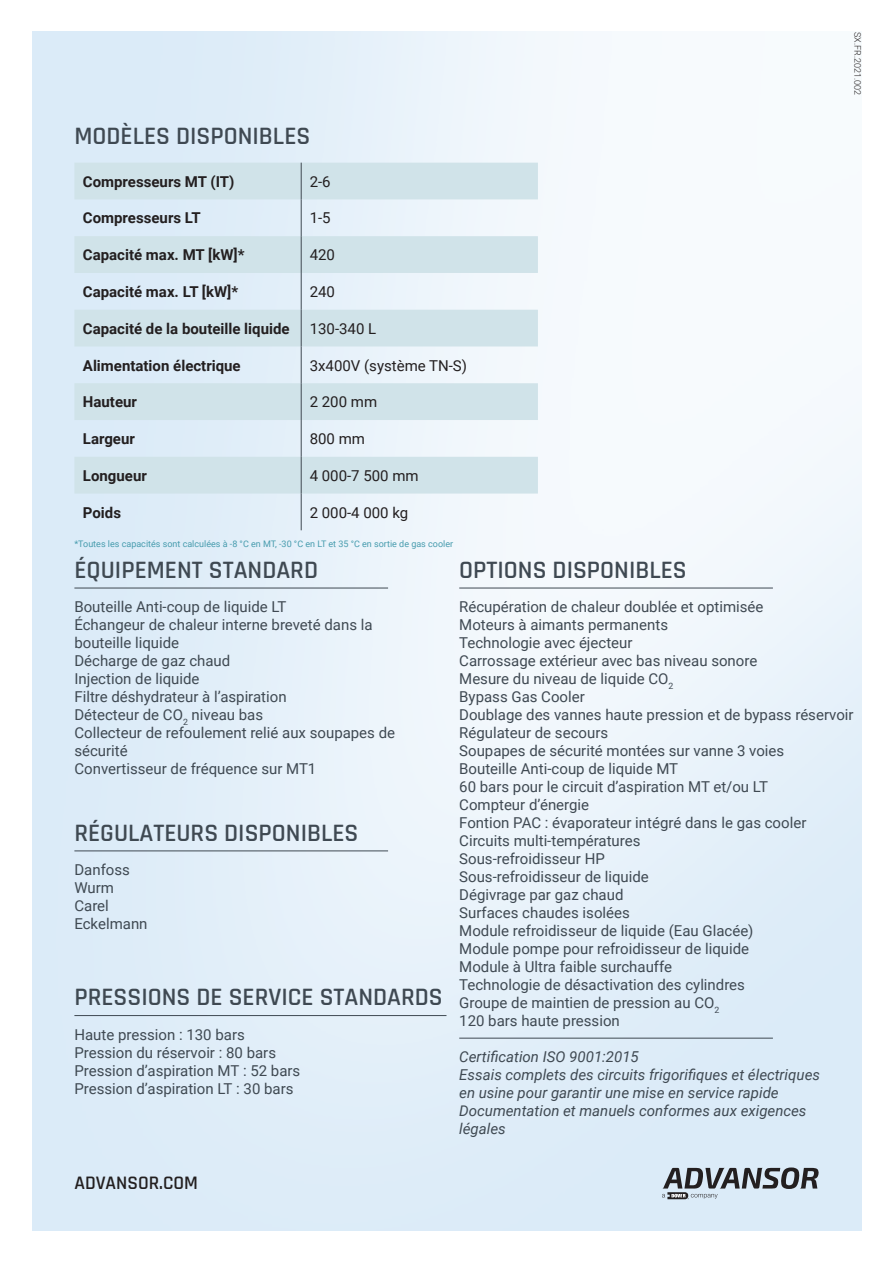
<style>
.page{position:relative;width:893px;height:1263px;background:#fff}
.page>*{position:absolute;margin:0;border:0;box-sizing:border-box;transform-origin:0 0}
.t1{font:600 25.35px "Rajdhani";color:#3f4952}
.t2{font:600 19.35px "Rajdhani";color:#231f20}
.t3{font:15px/18px "Roboto";color:#3f4952}
.t4{font:italic 15px/18px "Roboto";color:#3f4952}
.t5{font:700 15px "Roboto";color:#231f20}
.t6{font:15px "Roboto";color:#231f20}
.t7{font:9px "Roboto";color:#479cae}
.t8{font:300 9px "Roboto";color:#231f20}
</style>
<div class="page">
<svg style="left:662px;top:1167px;width:157px;height:32px;background:#99a2aa"></svg>
<hr style="left:74px;top:1015px;width:372px;height:1px;background:#3f4952">
<svg style="left:74px;top:163px;width:464px;height:330px;background:#d9e8f0"></svg>
<hr style="left:301px;top:163px;width:1px;height:36px;background:#3f4952">
<hr style="left:301px;top:199px;width:1px;height:37px;background:#3f4952">
<hr style="left:301px;top:236px;width:1px;height:37px;background:#3f4952">
<hr style="left:301px;top:273px;width:1px;height:37px;background:#3f4952">
<hr style="left:301px;top:310px;width:1px;height:36px;background:#3f4952">
<hr style="left:301px;top:346px;width:1px;height:37px;background:#3f4952">
<hr style="left:301px;top:383px;width:1px;height:37px;background:#3f4952">
<hr style="left:301px;top:420px;width:1px;height:37px;background:#3f4952">
<hr style="left:301px;top:457px;width:1px;height:36px;background:#3f4952">
<hr style="left:301px;top:493px;width:1px;height:37px;background:#3f4952">
<hr style="left:74px;top:588px;width:314px;height:1px;background:#3f4952">
<hr style="left:74px;top:851px;width:314px;height:1px;background:#3f4952">
<hr style="left:459px;top:588px;width:314px;height:1px;background:#3f4952">
<hr style="left:459px;top:1038px;width:314px;height:1px;background:#3f4952">
<p class="t8" style="left:864px;top:32px;width:64px;rotate:90deg">SX.FR.2021.002</p>
<p class="t1" style="left:74px;top:120px;width:237px">MODÈLES DISPONIBLES</p>
<p class="t5" style="left:83px;top:171px;width:153px">Compresseurs MT (IT)</p>
<p class="t6" style="left:310px;top:171px;width:23px">2-6</p>
<p class="t5" style="left:83px;top:208px;width:119px">Compresseurs LT</p>
<p class="t6" style="left:310px;top:208px;width:23px">1-5</p>
<p class="t5" style="left:83px;top:244px;width:163px">Capacité max. MT [kW]*</p>
<p class="t6" style="left:310px;top:244px;width:27px">420</p>
<p class="t5" style="left:83px;top:281px;width:157px">Capacité max. LT [kW]*</p>
<p class="t6" style="left:310px;top:281px;width:27px">240</p>
<p class="t5" style="left:83px;top:318px;width:208px">Capacité de la bouteille liquide</p>
<p class="t6" style="left:310px;top:318px;width:68px">130-340 L</p>
<p class="t5" style="left:83px;top:355px;width:159px">Alimentation électrique</p>
<p class="t6" style="left:310px;top:355px;width:159px">3x400V (système TN-S)</p>
<p class="t5" style="left:83px;top:391px;width:56px">Hauteur</p>
<p class="t6" style="left:310px;top:391px;width:69px">2 200 mm</p>
<p class="t5" style="left:83px;top:428px;width:54px">Largeur</p>
<p class="t6" style="left:310px;top:428px;width:57px">800 mm</p>
<p class="t5" style="left:83px;top:465px;width:65px">Longueur</p>
<p class="t6" style="left:310px;top:465px;width:111px">4 000-7 500 mm</p>
<p class="t5" style="left:83px;top:502px;width:40px">Poids</p>
<p class="t6" style="left:310px;top:502px;width:100px">2 000-4 000 kg</p>
<p class="t7" style="left:74px;top:537px;width:380px">*Toutes les capacités sont calculées à -8 °C en MT, -30 °C en LT et 35 °C en sortie de gas cooler</p>
<p class="t1" style="left:74px;top:554px;width:245px">ÉQUIPEMENT STANDARD</p>
<p class="t3" style="left:74px;top:597px;width:214px">Bouteille Anti-coup de liquide LT</p>
<p class="t3" style="left:74px;top:615px;width:300px">Échangeur de chaleur interne breveté dans la bouteille liquide</p>
<p class="t3" style="left:74px;top:651px;width:157px">Décharge de gaz chaud</p>
<p class="t3" style="left:74px;top:669px;width:127px">Injection de liquide</p>
<p class="t3" style="left:74px;top:687px;width:214px">Filtre déshydrateur à l’aspiration</p>
<p class="t3" style="left:74px;top:705px;width:190px">Détecteur de CO<sub>2</sub> niveau bas</p>
<p class="t3" style="left:74px;top:723px;width:322px">Collecteur de refoulement relié aux soupapes de sécurité</p>
<p class="t3" style="left:74px;top:759px;width:243px">Convertisseur de fréquence sur MT1</p>
<p class="t1" style="left:459px;top:554px;width:229px">OPTIONS DISPONIBLES</p>
<p class="t3" style="left:459px;top:597px;width:306px">Récupération de chaleur doublée et optimisée</p>
<p class="t3" style="left:459px;top:615px;width:210px">Moteurs à aimants permanents</p>
<p class="t3" style="left:459px;top:633px;width:175px">Technologie avec éjecteur</p>
<p class="t3" style="left:459px;top:651px;width:300px">Carrossage extérieur avec bas niveau sonore</p>
<p class="t3" style="left:459px;top:669px;width:216px">Mesure du niveau de liquide CO<sub>2</sub></p>
<p class="t3" style="left:459px;top:687px;width:127px">Bypass Gas Cooler</p>
<p class="t3" style="left:459px;top:705px;width:396px">Doublage des vannes haute pression et de bypass réservoir</p>
<p class="t3" style="left:459px;top:723px;width:150px">Régulateur de secours</p>
<p class="t3" style="left:459px;top:741px;width:327px">Soupapes de sécurité montées sur vanne 3 voies</p>
<p class="t3" style="left:459px;top:759px;width:220px">Bouteille Anti-coup de liquide MT</p>
<p class="t3" style="left:459px;top:777px;width:310px">60 bars pour le circuit d’aspiration MT et/ou LT</p>
<p class="t3" style="left:459px;top:795px;width:131px">Compteur d’énergie</p>
<p class="t3" style="left:459px;top:813px;width:349px">Fontion PAC : évaporateur intégré dans le gas cooler</p>
<p class="t3" style="left:459px;top:831px;width:183px">Circuits multi-températures</p>
<p class="t3" style="left:459px;top:849px;width:147px">Sous-refroidisseur HP</p>
<p class="t3" style="left:459px;top:867px;width:191px">Sous-refroidisseur de liquide</p>
<p class="t3" style="left:459px;top:885px;width:166px">Dégivrage par gaz chaud</p>
<p class="t3" style="left:459px;top:903px;width:172px">Surfaces chaudes isolées</p>
<p class="t3" style="left:459px;top:921px;width:296px">Module refroidisseur de liquide (Eau Glacée)</p>
<p class="t3" style="left:459px;top:939px;width:291px">Module pompe pour refroidisseur de liquide</p>
<p class="t3" style="left:459px;top:957px;width:214px">Module à Ultra faible surchauffe</p>
<p class="t3" style="left:459px;top:975px;width:287px">Technologie de désactivation des cylindres</p>
<p class="t3" style="left:459px;top:993px;width:262px">Groupe de maintien de pression au CO<sub>2</sub></p>
<p class="t3" style="left:459px;top:1011px;width:162px">120 bars haute pression</p>
<p class="t4" style="left:459px;top:1047px;width:181px">Certification ISO 9001:2015</p>
<p class="t4" style="left:459px;top:1065px;width:362px">Essais complets des circuits frigorifiques et électriques en usine pour garantir une mise en service rapide</p>
<p class="t4" style="left:459px;top:1101px;width:349px">Documentation et manuels conformes aux exigences légales</p>
<p class="t1" style="left:74px;top:817px;width:286px">RÉGULATEURS DISPONIBLES</p>
<p class="t3" style="left:74px;top:860px;width:57px">Danfoss</p>
<p class="t3" style="left:74px;top:878px;width:41px">Wurm</p>
<p class="t3" style="left:74px;top:896px;width:36px">Carel</p>
<p class="t3" style="left:74px;top:914px;width:75px">Eckelmann</p>
<p class="t1" style="left:74px;top:982px;width:370px">PRESSIONS DE SERVICE STANDARDS</p>
<p class="t3" style="left:74px;top:1025px;width:172px">Haute pression : 130 bars</p>
<p class="t3" style="left:74px;top:1043px;width:203px">Pression du réservoir : 80 bars</p>
<p class="t3" style="left:74px;top:1061px;width:227px">Pression d’aspiration MT : 52 bars</p>
<p class="t3" style="left:74px;top:1079px;width:221px">Pression d’aspiration LT : 30 bars</p>
<p class="t2" style="left:74px;top:1171px;width:125px">ADVANSOR.COM</p>
</div>
